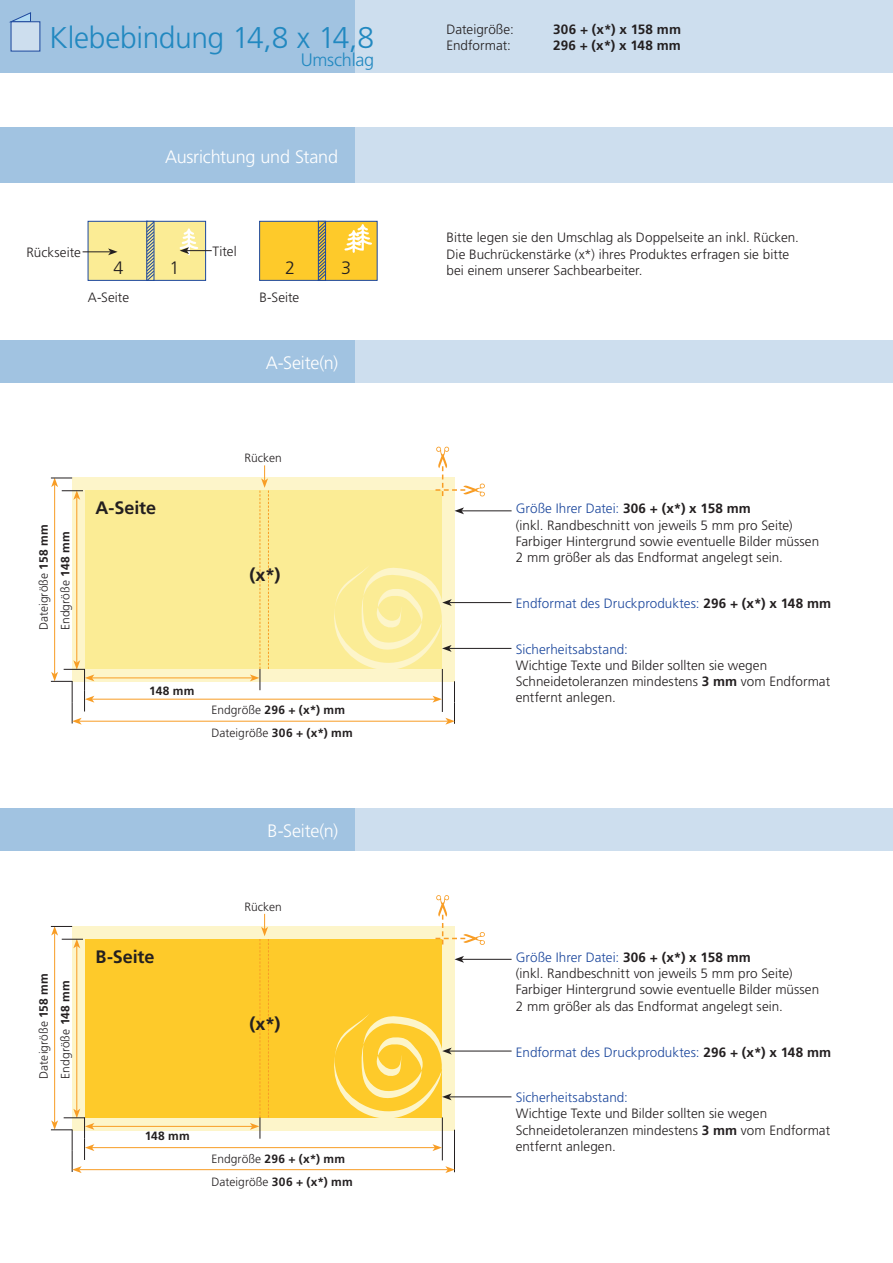
<style>
.page{position:relative;width:893px;height:1263px;background:#fff}
.page>*{position:absolute;margin:0;border:0;box-sizing:border-box;transform-origin:0 0}
.t1{font:300 30px "Frutiger";letter-spacing:-.015em;color:#2188c0}
.t2{font:300 18px "Frutiger";letter-spacing:-.015em;color:#fff}
.t3{font:700 18px "Frutiger";letter-spacing:-.005em;color:#231f20}
.t4{font:300 18px "Frutiger";letter-spacing:-.015em;color:#2188c0}
.t5{font:300 18px "Frutiger";color:#231f20}
.t6{font:300 13.5px/16.2px "Frutiger";letter-spacing:.005em;color:#231f20}
.t7{font:300 13.5px "Frutiger";letter-spacing:.005em;color:#1d489d}
.t8{font:700 13.5px/16.2px "Frutiger";letter-spacing:.015em;color:#231f20}
.t9{font:300 12px "Frutiger";letter-spacing:.005em;color:#231f20}
.t10{font:700 12px "Frutiger";letter-spacing:.015em;color:#231f20}
.s1{font-weight:700}
.s2{font-weight:300}
.s3{color:#1d489d}
.s4{font-weight:700;color:#231f20}
</style>
<div class="page">
<div style="left:0;top:0;width:893px;height:72px;background:#cddeee"></div>
<div style="left:0;top:0;width:355px;height:72px;background:#a1c3e1"></div>
<div style="left:0;top:128px;width:893px;height:55px;background:#cddeee"></div>
<div style="left:0;top:128px;width:355px;height:55px;background:#a1c3e1"></div>
<div style="left:0;top:340px;width:893px;height:43px;background:#cddeee"></div>
<div style="left:0;top:340px;width:355px;height:43px;background:#a1c3e1"></div>
<div style="left:0;top:808px;width:893px;height:42px;background:#cddeee"></div>
<div style="left:0;top:808px;width:355px;height:42px;background:#a1c3e1"></div>
<div style="left:72px;top:478px;width:383px;height:204px;background:#fdf5ca"></div>
<div style="left:72px;top:926px;width:383px;height:204px;background:#fdf5ca"></div>
<div style="left:263px;top:490px;width:179px;height:179px;background:#fbec95"></div>
<div style="left:263px;top:939px;width:179px;height:178px;background:#feca2a"></div>
<div style="left:85px;top:490px;width:178px;height:179px;background:#fbec95"></div>
<div style="left:85px;top:939px;width:178px;height:178px;background:#feca2a"></div>
<hr style="left:54px;top:485px;width:1px;height:189px;background:#f89d25">
<hr style="left:54px;top:933px;width:1px;height:190px;background:#f89d25">
<hr style="left:76px;top:497px;width:1px;height:166px;background:#f89d25">
<hr style="left:76px;top:946px;width:1px;height:165px;background:#f89d25">
<svg style="left:51px;top:478px;width:32px;height:22px"></svg>
<svg style="left:51px;top:926px;width:32px;height:22px"></svg>
<svg style="left:435px;top:447px;width:50px;height:49px"></svg>
<svg style="left:435px;top:895px;width:50px;height:50px"></svg>
<hr style="left:92px;top:677px;width:160px;height:1px;background:#f89d25">
<hr style="left:92px;top:1126px;width:160px;height:1px;background:#f89d25">
<hr style="left:92px;top:699px;width:343px;height:1px;background:#f89d25">
<hr style="left:92px;top:1147px;width:343px;height:1px;background:#f89d25">
<hr style="left:79px;top:721px;width:369px;height:1px;background:#f89d25">
<svg style="left:51px;top:660px;width:43px;height:65px"></svg>
<hr style="left:79px;top:1169px;width:369px;height:1px;background:#f89d25">
<svg style="left:51px;top:1109px;width:43px;height:64px"></svg>
<hr style="left:462px;top:510px;width:50px;height:1px;background:#231f20">
<svg style="left:454px;top:507px;width:10px;height:7px"></svg>
<hr style="left:462px;top:959px;width:50px;height:1px;background:#231f20">
<svg style="left:454px;top:956px;width:10px;height:7px"></svg>
<hr style="left:449px;top:602px;width:63px;height:1px;background:#231f20">
<hr style="left:449px;top:1051px;width:63px;height:1px;background:#231f20">
<hr style="left:449px;top:648px;width:62px;height:1px;background:#231f20">
<svg style="left:330px;top:567px;width:125px;height:158px"></svg>
<hr style="left:449px;top:1096px;width:62px;height:1px;background:#231f20">
<svg style="left:330px;top:1014px;width:125px;height:159px"></svg>
<div style="left:146px;top:221px;width:60px;height:60px;background:#fbec95;border:1px solid #1d489d"></div>
<div style="left:318px;top:221px;width:59px;height:60px;background:#feca2a;border:1px solid #1d489d"></div>
<div style="left:88px;top:221px;width:59px;height:60px;background:#fbec95;border:1px solid #1d489d"></div>
<div style="left:259px;top:221px;width:60px;height:60px;background:#feca2a;border:1px solid #1d489d"></div>
<svg style="left:10px;top:12px;width:21px;height:10px"></svg>
<div style="left:11px;top:22px;width:29px;height:29px;background:#cddeee"></div>
<svg style="left:146px;top:221px;width:8px;height:60px"></svg>
<svg style="left:318px;top:221px;width:8px;height:60px"></svg>
<svg style="left:344px;top:224px;width:28px;height:29px"></svg>
<svg style="left:250px;top:465px;width:19px;height:225px"></svg>
<svg style="left:250px;top:914px;width:19px;height:225px"></svg>
<svg style="left:180px;top:228px;width:32px;height:27px"></svg>
<svg style="left:83px;top:248px;width:35px;height:7px"></svg>
<h1 class="t1" style="left:49px;top:20px;width:326px">Klebebindung 14,8 x 14,8</h1>
<h2 class="t4" style="left:301px;top:49px;width:75px">Umschlag</h2>
<h2 class="t2" style="left:165px;top:146px;width:174px">Ausrichtung und Stand</h2>
<p class="t6" style="left:26px;top:244px;width:56px">Rückseite</p>
<p class="t6" style="left:212px;top:243px;width:26px">Titel</p>
<h2 class="t5" style="left:114px;top:257px;width:12px">4</h2>
<h2 class="t5" style="left:170px;top:258px;width:12px">1</h2>
<h2 class="t5" style="left:285px;top:257px;width:12px">2</h2>
<h2 class="t5" style="left:341px;top:258px;width:12px">3</h2>
<p class="t6" style="left:88px;top:289px;width:43px">A-Seite</p>
<p class="t6" style="left:259px;top:289px;width:42px">B-Seite</p>
<h2 class="t2" style="left:266px;top:352px;width:74px">A-Seite(n)</h2>
<p class="t9" style="left:37px;top:630px;width:107px;rotate:-90deg">Dateigröße <span class="s1">158 mm</span></p>
<p class="t9" style="left:58px;top:630px;width:100px;rotate:-90deg">Endgröße <span class="s1">148 mm</span></p>
<h2 class="t3" style="left:95px;top:498px;width:62px">A-Seite</h2>
<p class="t9" style="left:244px;top:451px;width:39px">Rücken</p>
<h2 class="t3" style="left:249px;top:564px;width:32px">(x*)</h2>
<p class="t10" style="left:149px;top:684px;width:47px">148 mm</p>
<p class="t10" style="left:211px;top:703px;width:135px"><span class="s2">Endgröße</span> 296 + (x*) mm</p>
<p class="t9" style="left:211px;top:726px;width:143px">Dateigröße <span class="s1">306 + (x*) mm</span></p>
<h2 class="t2" style="left:267px;top:820px;width:72px">B-Seite(n)</h2>
<p class="t9" style="left:37px;top:1078px;width:107px;rotate:-90deg">Dateigröße <span class="s1">158 mm</span></p>
<p class="t9" style="left:58px;top:1078px;width:100px;rotate:-90deg">Endgröße <span class="s1">148 mm</span></p>
<h2 class="t3" style="left:95px;top:946px;width:61px">B-Seite</h2>
<p class="t9" style="left:244px;top:900px;width:39px">Rücken</p>
<h2 class="t3" style="left:249px;top:1013px;width:32px">(x*)</h2>
<p class="t10" style="left:145px;top:1129px;width:46px">148 mm</p>
<p class="t10" style="left:211px;top:1151px;width:135px"><span class="s2">Endgröße</span> 296 + (x*) mm</p>
<p class="t9" style="left:211px;top:1175px;width:143px">Dateigröße <span class="s1">306 + (x*) mm</span></p>
<p class="t6" style="left:446px;top:21px;width:69px">Dateigröße:<br>Endformat:</p>
<p class="t8" style="left:553px;top:21px;width:129px">306 + (x*) x 158 mm<br>296 + (x*) x 148 mm</p>
<p class="t6" style="left:446px;top:230px;width:354px">Bitte legen sie den Umschlag als Doppelseite an inkl. Rücken.<br>Die Buchrückenstärke (x*) ihres Produktes erfragen sie bitte bei einem unserer Sachbearbeiter.</p>
<p class="t6" style="left:516px;top:501px;width:305px"><span class="s3">Größe Ihrer Datei:</span> <span class="s1">306 + (x*) x 158 mm<br></span>(inkl. Randbeschnitt von jeweils 5 mm pro Seite)<br>Farbiger Hintergrund sowie eventuelle Bilder müssen 2 mm größer als das Endformat angelegt sein.</p>
<p class="t7" style="left:516px;top:596px;width:317px">Endformat des Druckproduktes: <span class="s4">296 + (x*) x 148 mm</span></p>
<p class="t7" style="left:516px;top:641px;width:114px">Sicherheitsabstand:</p>
<p class="t6" style="left:516px;top:657px;width:316px">Wichtige Texte und Bilder sollten sie wegen<br>Schneidetoleranzen mindestens <span class="s1">3 mm</span> vom Endformat entfernt anlegen.</p>
<p class="t6" style="left:516px;top:949px;width:305px"><span class="s3">Größe Ihrer Datei:</span> <span class="s1">306 + (x*) x 158 mm<br></span>(inkl. Randbeschnitt von jeweils 5 mm pro Seite)<br>Farbiger Hintergrund sowie eventuelle Bilder müssen 2 mm größer als das Endformat angelegt sein.</p>
<p class="t7" style="left:516px;top:1044px;width:317px">Endformat des Druckproduktes: <span class="s4">296 + (x*) x 148 mm</span></p>
<p class="t7" style="left:516px;top:1090px;width:114px">Sicherheitsabstand:</p>
<p class="t6" style="left:516px;top:1105px;width:316px">Wichtige Texte und Bilder sollten sie wegen<br>Schneidetoleranzen mindestens <span class="s1">3 mm</span> vom Endformat entfernt anlegen.</p>
</div>
